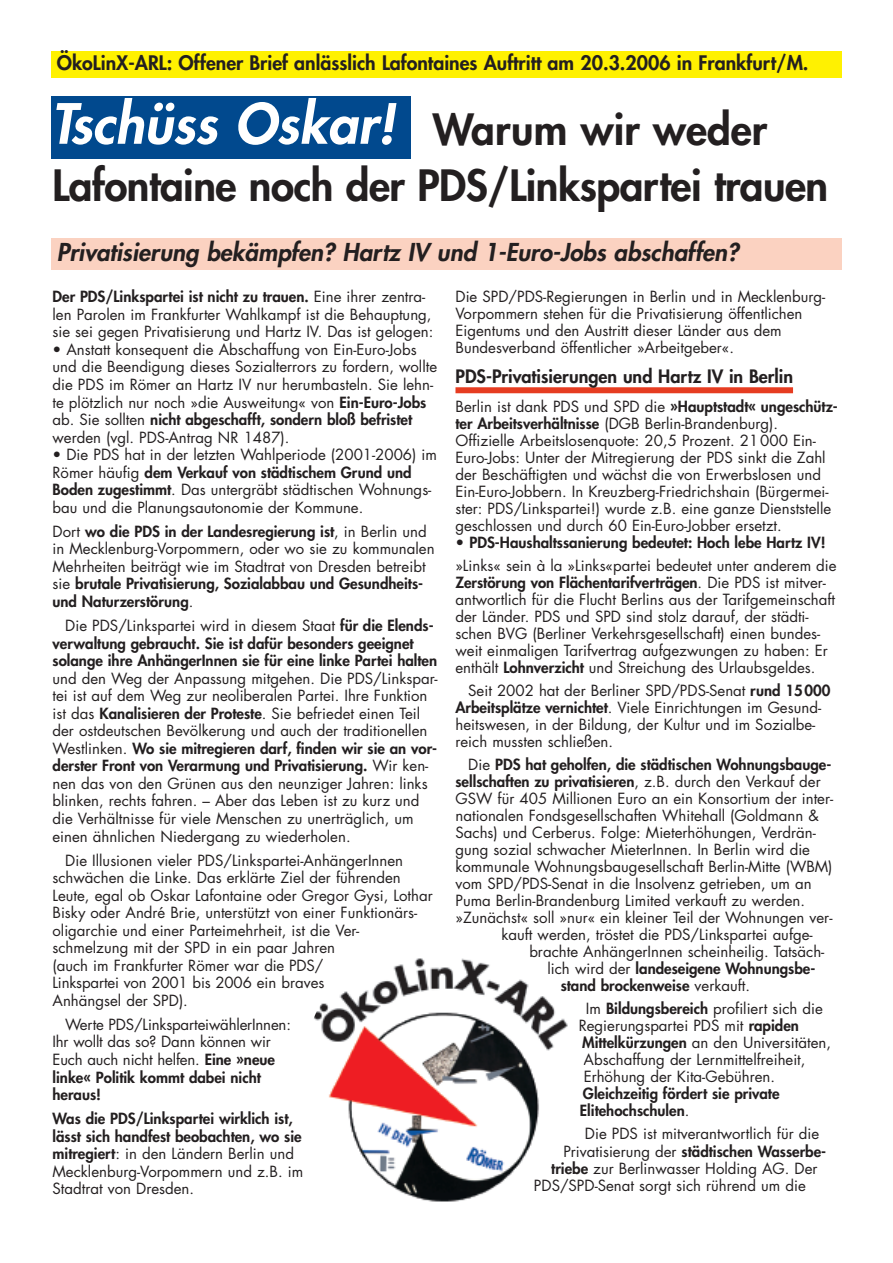
<style>
.page{position:relative;width:893px;height:1263px;background:#fff}
.page>*{position:absolute;margin:0;border:0;box-sizing:border-box;transform-origin:0 0}
.t1{font:italic 800 54px "Futura";color:#fff}
.t2{font:800 42px/55.5px "Futura";letter-spacing:-.01em;color:#231f20}
.t3{font:italic 800 24px "Futura";color:#231f20}
.t4{font:800 19.5px "Futura";color:#231f20}
.t5{font:800 18px "Futura";color:#231f20}
.t6{font:15px/17.5px "Futura";color:#231f20}
.t7{font:800 15px/17.5px "Futura";color:#231f20}
.s1{font-weight:800}
.s2{font-weight:400}
</style>
<div class="page">
<div style="left:455px;top:387px;width:338px;height:6px;background:#e63c21"></div>
<img style="left:314px;top:958px;width:254px;height:244px">
<div style="left:51px;top:97px;width:359px;height:62px;background:#01498e"></div>
<div style="left:51px;top:238px;width:791px;height:32px;background:#fbd2c1"></div>
<div style="left:51px;top:51px;width:791px;height:27px;background:#fff101"></div>
<h3 class="t4" style="left:57px;top:54px;width:753px">ÖkoLinX-ARL: Offener Brief anlässlich Lafontaines Auftritt am 20.3.2006 in Frankfurt/M.</h3>
<h1 class="t1" style="left:51px;top:98px;width:345px">Tschüss Oskar!</h1>
<h2 class="t2" style="left:53px;top:105px;width:777px;text-indent:380px">Warum wir weder<br>Lafontaine noch der PDS/Linkspartei trauen</h2>
<h3 class="t3" style="left:57px;top:241px;width:684px">Privatisierung bekämpfen? Hartz IV und 1-Euro-Jobs abschaffen?</h3>
<p class="t6" style="left:53px;top:289px;width:382px"><span class="s1">Der PDS/Linkspartei ist nicht zu trauen.</span> Eine ihrer zentra&shy;len Parolen im Frankfurter Wahlkampf ist die Behauptung, sie sei gegen Privatisierung und Hartz IV. Das ist gelogen:</p>
<p class="t6" style="left:53px;top:342px;width:386px">• Anstatt konsequent die Abschaffung von Ein-Euro-Jobs und die Beendigung dieses Sozialterrors zu fordern, wollte die PDS im Römer an Hartz IV nur herumbasteln. Sie lehn&shy;te plötzlich nur noch »die Ausweitung« von <span class="s1">Ein-Euro-Jobs </span>ab. Sie sollten <span class="s1">nicht abgeschafft, sondern bloß befristet </span>werden (vgl. PDS-Antrag NR 1487).</p>
<p class="t6" style="left:53px;top:447px;width:386px">• Die PDS hat in der letzten Wahlperiode (2001-2006) im Römer häufig <span class="s1">dem Verkauf von städtischem Grund und Boden zugestimmt</span>. Das untergräbt städtischen Wohnungs&shy;bau und die Planungsautonomie der Kommune.</p>
<p class="t6" style="left:53px;top:524px;width:384px">Dort <span class="s1">wo die PDS in der Landesregierung ist</span>, in Berlin und in Mecklenburg-Vorpommern, oder wo sie zu kommunalen Mehrheiten beiträgt wie im Stadtrat von Dresden betreibt sie <span class="s1">brutale Privatisierung, Sozialabbau und Gesundheits&shy;und Naturzerstörung</span>.</p>
<p class="t7" style="left:53px;top:618px;width:386px;text-indent:13px"><span class="s2">Die PDS/Linkspartei wird in diesem Staat</span> für die Elends&shy;verwaltung gebraucht. Sie ist dafür besonders geeignet solange ihre AnhängerInnen sie für eine linke Partei halten</p>
<p class="t6" style="left:53px;top:671px;width:386px">und den Weg der Anpassung mitgehen. Die PDS/Linkspar&shy;tei ist auf dem Weg zur neoliberalen Partei. Ihre Funktion ist das <span class="s1">Kanalisieren der Proteste</span>. Sie befriedet einen Teil der ostdeutschen Bevölkerung und auch der traditionellen Westlinken. <span class="s1">Wo sie mitregieren darf, finden wir sie an vor&shy;derster Front von Verarmung und Privatisierung.</span> Wir ken&shy;nen das von den Grünen aus den neunziger Jahren: links blinken, rechts fahren. – Aber das Leben ist zu kurz und die Verhältnisse für viele Menschen zu unerträglich, um einen ähnlichen Niedergang zu wiederholen.</p>
<p class="t6" style="left:53px;top:852px;width:382px;text-indent:13px">Die Illusionen vieler PDS/Linkspartei-AnhängerInnen schwächen die Linke. Das erklärte Ziel der führenden Leute, egal ob Oskar Lafontaine oder Gregor Gysi, Lothar Bisky oder André Brie, unterstützt von einer Funktionärs&shy;oligarchie und einer Parteimehrheit, ist die Ver&shy;schmelzung mit der SPD in ein paar Jahren<br>(auch im Frankfurter Römer war die PDS/<br>Linkspartei von 2001 bis 2006 ein braves<br>Anhängsel der SPD).</p>
<p class="t6" style="left:53px;top:1017px;width:240px;text-indent:13px">Werte PDS/LinksparteiwählerInnen:<br>Ihr wollt das so? Dann können wir<br>Euch auch nicht helfen. <span class="s1">Eine »neue linke« Politik kommt dabei nicht heraus!</span></p>
<p class="t7" style="left:53px;top:1111px;width:252px">Was die PDS/Linkspartei wirklich ist, lässt sich handfest beobachten, wo sie mitregiert<span class="s2">: in den Ländern Berlin und Mecklenburg-Vorpommern und z.B. im Stadtrat von Dresden.</span></p>
<p class="t6" style="left:455px;top:289px;width:371px;line-height:17px">Die SPD/PDS-Regierungen in Berlin und in Mecklenburg-Vorpommern stehen für die Privatisierung öffentlichen Eigentums und den Austritt dieser Länder aus dem Bundesverband öffentlicher »Arbeitgeber«.</p>
<p class="t5" style="left:455px;top:367px;width:339px">PDS-Privatisierungen und Hartz IV in Berlin</p>
<p class="t6" style="left:455px;top:400px;width:384px;line-height:17px">Berlin ist dank PDS und SPD die <span class="s1">»Hauptstadt« ungeschütz&shy;ter Arbeitsverhältnisse</span> (DGB Berlin-Brandenburg).<br>Offizielle Arbeitslosenquote: 20,5 Prozent. 21000 Ein-Euro-Jobs: Unter der Mitregierung der PDS sinkt die Zahl der Beschäftigten und wächst die von Erwerbslosen und Ein-Euro-Jobbern. In Kreuzberg-Friedrichshain (Bürgermei&shy;ster: PDS/Linkspartei!) wurde z.B. eine ganze Dienststelle geschlossen und durch 60 Ein-Euro-Jobber ersetzt.</p>
<p class="t6" style="left:455px;top:532px;width:383px;line-height:23.4px">• <span class="s1">PDS-Haushaltssanierung bedeutet: Hoch lebe Hartz IV! </span>»Links« sein à la »Links«partei bedeutet unter anderem die</p>
<p class="t6" style="left:455px;top:575px;width:381px;line-height:17px"><span class="s1">Zerstörung von Flächentarifverträgen</span>. Die PDS ist mitver&shy;antwortlich für die Flucht Berlins aus der Tarifgemeinschaft der Länder. PDS und SPD sind stolz darauf, der städti&shy;schen BVG (Berliner Verkehrsgesellschaft) einen bundes&shy;weit einmaligen Tarifvertrag aufgezwungen zu haben: Er enthält <span class="s1">Lohnverzicht</span> und Streichung des Urlaubsgeldes.</p>
<p class="t6" style="left:455px;top:683px;width:377px;line-height:17px;text-indent:13px">Seit 2002 hat der Berliner SPD/PDS-Senat <span class="s1">rund 15000<br>Arbeitsplätze vernichtet</span>. Viele Einrichtungen im Gesund&shy;heitswesen, in der Bildung, der Kultur und im Sozialbe&shy;reich mussten schließen.</p>
<p class="t7" style="left:468px;top:757px;width:365px"><span class="s2">Die</span> PDS hat geholfen, die städtischen Wohnungsbauge-</p>
<p class="t7" style="left:455px;top:774px;width:367px">sellschaften zu privatisieren<span class="s2">, z.B. durch den Verkauf der</span></p>
<p class="t6" style="left:455px;top:791px;width:379px">GSW für 405 Millionen Euro an ein Konsortium der inter-</p>
<p class="t6" style="left:455px;top:808px;width:365px">nationalen Fondsgesellschaften Whitehall (Goldmann &amp;</p>
<p class="t6" style="left:455px;top:825px;width:362px">Sachs) und Cerberus. Folge: Mieterhöhungen, Verdrän-</p>
<p class="t6" style="left:455px;top:842px;width:356px">gung sozial schwacher MieterInnen. In Berlin wird die</p>
<p class="t6" style="left:455px;top:859px;width:379px">kommunale Wohnungsbaugesellschaft Berlin-Mitte (WBM)</p>
<p class="t6" style="left:455px;top:876px;width:358px">vom SPD/PDS-Senat in die Insolvenz getrieben, um an</p>
<p class="t6" style="left:455px;top:893px;width:351px">Puma Berlin-Brandenburg Limited verkauft zu werden.</p>
<p class="t6" style="left:455px;top:910px;width:378px">»Zunächst« soll »nur« ein kleiner Teil der Wohnungen ver-</p>
<p class="t6" style="left:501px;top:927px;width:313px">kauft werden, tröstet die PDS/Linkspartei aufge-</p>
<p class="t6" style="left:529px;top:944px;width:297px">brachte AnhängerInnen scheinheilig. Tatsäch-</p>
<p class="t7" style="left:547px;top:961px;width:269px"><span class="s2">lich wird der</span> landeseigene Wohnungsbe-</p>
<p class="t7" style="left:561px;top:978px;width:191px">stand brockenweise <span class="s2">verkauft.</span></p>
<p class="t6" style="left:586px;top:1001px;width:239px">Im <span class="s1">Bildungsbereich</span> profiliert sich die</p>
<p class="t6" style="left:579px;top:1018px;width:222px">Regierungspartei PDS mit <span class="s1">rapiden</span></p>
<p class="t6" style="left:582px;top:1035px;width:250px"><span class="s1">Mittelkürzungen</span> an den Universitäten,</p>
<p class="t6" style="left:584px;top:1052px;width:223px">Abschaffung der Lernmittelfreiheit,</p>
<p class="t6" style="left:584px;top:1069px;width:193px">Erhöhung der Kita-Gebühren.</p>
<p class="t7" style="left:580px;top:1086px;width:201px;line-height:17px">Gleichzeitig fördert sie private<br>Elitehochschulen<span class="s2">.</span></p>
<p class="t6" style="left:585px;top:1126px;width:236px">Die PDS ist mitverantwortlich für die</p>
<p class="t7" style="left:563px;top:1143px;width:264px"><span class="s2">Privatisierung der</span> städtischen Wasserbe-</p>
<p class="t6" style="left:551px;top:1161px;width:268px"><span class="s1">triebe</span> zur Berlinwasser Holding AG. Der</p>
<p class="t6" style="left:534px;top:1178px;width:273px">PDS/SPD-Senat sorgt sich rührend um die</p>
</div>
